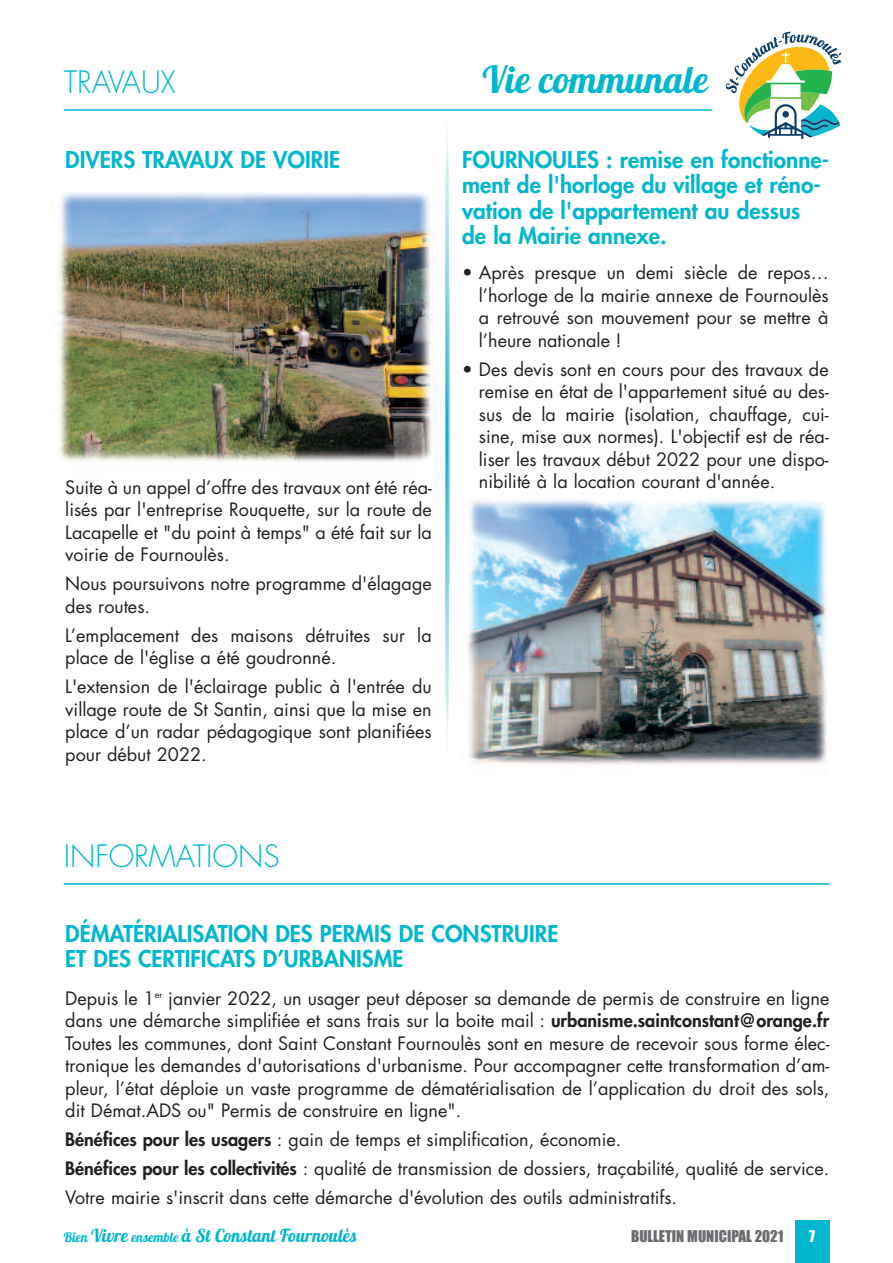
<style>
.page{position:relative;width:893px;height:1263px;background:#fff}
.page>*{position:absolute;margin:0;border:0;box-sizing:border-box;transform-origin:0 0}
.t1{font:37.5px "Lobster 1.4";color:#00b7ce}
.t2{font:300 30px "Futura";color:#00b7ce}
.t3{font:800 22.5px/25.5px "Futura";color:#00b7ce}
.t4{font:18px/22.5px "Futura";color:#231f20;text-align:justify}
.t5{font:18px "Lobster 1.4";color:#00b7ce}
.t6{font:15px "Impact";color:#6c6d70}
.t7{font:15px "Impact";color:#fff}
.s1{font-weight:800}
.s2{font-size:13.5px}
</style>
<div class="page">
<img style="left:58px;top:192px;width:378px;height:270px">
<img style="left:449px;top:489px;width:379px;height:276px">
<svg style="left:445px;top:132px;width:4px;height:610px;background:#94d9e5"></svg>
<hr style="left:64px;top:109px;width:648px;height:2px;background:#00b7ce">
<hr style="left:64px;top:883px;width:765px;height:2px;background:#00b7ce">
<svg style="left:726px;top:31px;width:115px;height:108px"></svg>
<div style="left:795px;top:1220px;width:34px;height:43px;background:#00b7ce"></div>
<h2 class="t2" style="left:64px;top:68px;width:113px">TRAVAUX</h2>
<p class="t3" style="left:65px;top:149px;width:276px">DIVERS TRAVAUX DE VOIRIE</p>
<p class="t4" style="left:65px;top:478px;width:368px">Suite à un appel d’offre des travaux ont été réa&shy;lisés par l'entreprise Rouquette, sur la route de Lacapelle et "du point à temps" a été fait sur la voirie de Fournoulès.</p>
<p class="t4" style="left:65px;top:574px;width:368px">Nous poursuivons notre programme d'élagage des routes.</p>
<p class="t4" style="left:65px;top:625px;width:368px">L’emplacement des maisons détruites sur la place de l'église a été goudronné.</p>
<p class="t4" style="left:65px;top:677px;width:368px">L'extension de l'éclairage public à l'entrée du village route de St Santin, ainsi que la mise en place d’un radar pédagogique sont planifiées pour début 2022.</p>
<h1 class="t1" style="left:483px;top:56px;width:227px">Vie communale</h1>
<p class="t3" style="left:462px;top:149px;width:369px">FOURNOULES : remise en fonctionne&shy;ment de l'horloge du village et réno&shy;vation de l'appartement au dessus de la Mairie annexe.</p>
<p class="t4" style="left:479px;top:263px;width:351px;text-indent:-17px">• Après presque un demi siècle de repos… l’horloge de la mairie annexe de Fournoulès a retrouvé son mouvement pour se mettre à l’heure nationale !</p>
<p class="t4" style="left:479px;top:359px;width:351px;text-indent:-17px">• Des devis sont en cours pour des travaux de remise en état de l'appartement situé au des&shy;sus de la mairie (isolation, chauffage, cui&shy;sine, mise aux normes). L'objectif est de réa&shy;liser les travaux début 2022 pour une dispo&shy;nibilité à la location courant d'année.</p>
<h2 class="t2" style="left:64px;top:842px;width:217px">INFORMATIONS</h2>
<p class="t3" style="left:65px;top:922px;width:494px">DÉMATÉRIALISATION DES PERMIS DE CONSTRUIRE<br>ET DES CERTIFICATS D’URBANISME</p>
<p class="t4" style="left:65px;top:988px;width:766px">Depuis le 1<sup>er</sup> janvier 2022, un usager peut déposer sa demande de permis de construire en ligne dans une démarche simplifiée et sans frais sur la boite mail : <span class="s1">urbanisme.saintconstant@orange.fr </span>Toutes les communes, dont Saint Constant Fournoulès sont en mesure de recevoir sous forme élec&shy;tronique les demandes d'autorisations d'urbanisme. Pour accompagner cette transformation d’am&shy;pleur, l’état déploie un vaste programme de dématérialisation de l’application du droit des sols, dit Démat.ADS ou" Permis de construire en ligne".</p>
<p class="t4" style="left:65px;top:1127px;width:765px;line-height:29px;text-align:left"><span class="s1">Bénéfices pour les usagers</span> : gain de temps et simplification, économie.<br><span class="s1">Bénéfices pour les collectivités</span> : qualité de transmission de dossiers, traçabilité, qualité de service.<br>Votre mairie s'inscrit dans cette démarche d'évolution des outils administratifs.</p>
<p class="t5" style="left:64px;top:1224px;width:295px"><span class="s2">Bien</span> Vivre <span class="s2">ensemble</span> à St Constant Fournoulès</p>
<p class="t6" style="left:631px;top:1228px;width:154px">BULLETIN MUNICIPAL 2021</p>
<p class="t7" style="left:809px;top:1228px;width:7px">7</p>
</div>
